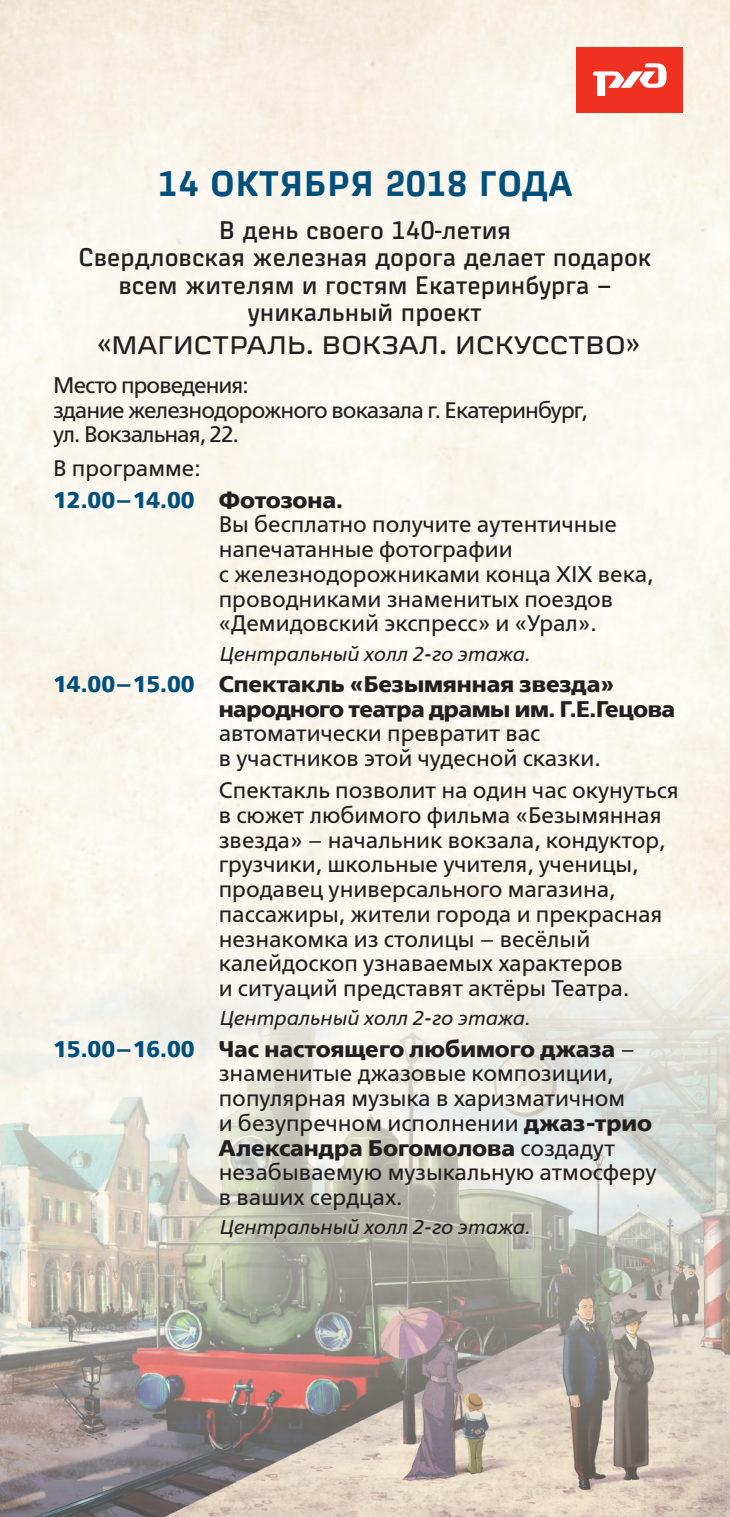
<style>
.page{position:relative;width:730px;height:1517px;background:#fff}
.page>*{position:absolute;margin:0;border:0;box-sizing:border-box;transform-origin:0 0}
.t1{font:500 35px "Russian Rail G Pro";letter-spacing:.02em;color:#004f7c}
.t2{font:25px/27.5px "Russian Rail G Pro";color:#231f20;text-align:center}
.t3{font:expanded 25px "Russian Rail G Pro";letter-spacing:.01em;color:#231f20}
.t4{font:22.5px/24.8px "FSRAILWAY Book";color:#231f20}
.t5{font:22.5px/24.8px "FSRAILWAYTT Bold";color:#231f20}
.t6{font:22.5px/24.8px "FSRAILWAY Book";letter-spacing:-.04em;color:#231f20}
.t7{font:22.5px "FSRAILWAYTT Bold";color:#004f7c}
.t8{font:italic 20px "FSRAILWAY Book";color:#231f20}
.s1{color:#231f20}
.s2{color:#004f7c}
.s3{font-family:"FSRAILWAY Book"}
.s4{font-family:"FSRAILWAYTT Bold"}
</style>
<div class="page">
<img style="left:0;top:0;width:730px;height:1517px">
<img style="left:0;top:929px;width:730px;height:587px">
<div style="left:577px;top:47px;width:106px;height:65px;background:#ef3122"></div>
<svg style="left:593px;top:63px;width:73px;height:33px"></svg>
<h1 class="t1" style="left:158px;top:162px;width:416px">14 октября 2018 года</h1>
<p class="t2" style="left:79px;top:216px;width:574px">В день своего 140-летия<br>Свердловская железная дорога делает подарок всем жителям и гостям Екатеринбурга – уникальный проект</p>
<p class="t3" style="left:96px;top:329px;width:546px">«магистраль. вокзал. искусство»</p>
<p class="t6" style="left:53px;top:372px;width:536px">Место проведения:<br>здание железнодорожного воказала г. Екатеринбург, ул. Вокзальная, 22.</p>
<p class="t4" style="left:53px;top:456px;width:149px">В программе:</p>
<p class="t7" style="left:53px;top:486px;width:292px">12.00–14.00 <span class="s1">Фотозона.</span></p>
<p class="t4" style="left:219px;top:512px;width:436px">Вы бесплатно получите аутентичные напечатанные фотографии<br>с железнодорожниками конца XIX века, проводниками знаменитых поездов «Демидовский экспресс» и «Урал».</p>
<p class="t8" style="left:219px;top:642px;width:312px">Центральный холл 2-го этажа.</p>
<p class="t5" style="left:219px;top:671px;width:458px;text-indent:-166px"><span class="s2">14.00–15.00</span> Спектакль «Безымянная звезда» народного театра драмы им. Г.Е.Гецова</p>
<p class="t4" style="left:219px;top:721px;width:384px">автоматически превратит вас<br>в участников этой чудесной сказки.</p>
<p class="t4" style="left:219px;top:778px;width:461px">Спектакль позволит на один час окунуться в сюжет любимого фильма «Безымянная звезда» – начальник вокзала, кондуктор, грузчики, школьные учителя, ученицы, продавец универсального магазина, пассажиры, жители города и прекрасная незнакомка из столицы – весёлый калейдоскоп узнаваемых характеров<br>и ситуаций представят актёры Театра.</p>
<p class="t8" style="left:219px;top:1006px;width:312px">Центральный холл 2-го этажа.</p>
<p class="t5" style="left:53px;top:1036px;width:583px"><span class="s2">15.00–16.00</span> Час настоящего любимого джаза <span class="s3">–</span></p>
<p class="t4" style="left:219px;top:1061px;width:435px">знаменитые джазовые композиции, популярная музыка в харизматичном<br>и безупречном исполнении <span class="s4">джаз-трио</span></p>
<p class="t5" style="left:219px;top:1135px;width:398px">Александра Богомолова <span class="s3">создадут</span></p>
<p class="t4" style="left:219px;top:1160px;width:439px">незабываемую музыкальную атмосферу в ваших сердцах.</p>
<p class="t8" style="left:219px;top:1215px;width:312px">Центральный холл 2-го этажа.</p>
</div>
